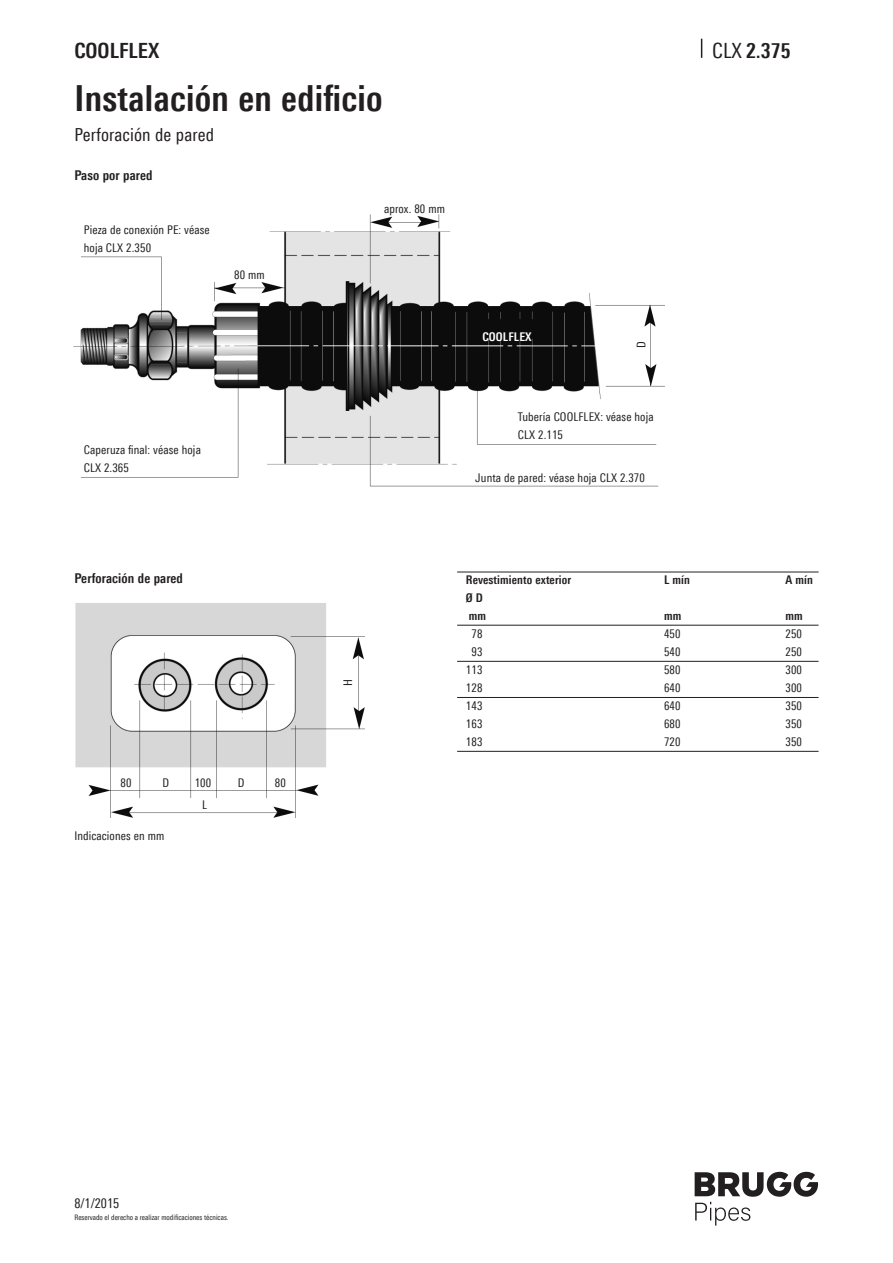
<style>
.page{position:relative;width:893px;height:1263px;background:#fff}
.page>*{position:absolute;margin:0;border:0;box-sizing:border-box;transform-origin:0 0}
.Titel{font:700 36px "Linotype Univers 620 Cn";letter-spacing:.01em;color:#231f20}
.Pagina_Text{font:700 21px "Linotype Univers 620 Cn";color:#231f20}
.Untertitel{font:18px "Linotype Univers 420 Cn";letter-spacing:.01em;color:#231f20}
.Grundtext{font:700 13.5px "Linotype Univers 620 Cn";letter-spacing:.01em;color:#231f20}
.t1{font:13.5px "Linotype Univers 420 Cn";color:#231f20}
.Grundtext-2{font:12px/18px "Linotype Univers 420 Cn";letter-spacing:.01em;color:#231f20}
.Grundtext-3{font:700 12px "Linotype Univers 620 Cn";letter-spacing:.01em;color:#231f20}
.Legende_bold{font:700 12px "Linotype Univers 620 Cn";letter-spacing:.01em;color:#fff}
.t2{font:7.5px "Linotype Univers 420 Cn";color:#231f20}
.s1{font-family:"Linotype Univers 420 Cn";font-weight:400}
</style>
<div class="page">
<svg style="left:701px;top:39px;width:1px;height:19px"></svg>
<svg style="left:695px;top:1172px;width:123px;height:53px"></svg>
<img style="left:73px;top:214px;width:591px;height:273px">
<img style="left:75px;top:603px;width:289px;height:215px">
<hr style="left:457px;top:572px;width:362px;height:1px;background:#231f20">
<hr style="left:457px;top:625px;width:362px;height:1px;background:#231f20">
<hr style="left:457px;top:661px;width:362px;height:1px;background:#231f20">
<hr style="left:457px;top:697px;width:362px;height:1px;background:#231f20">
<hr style="left:457px;top:751px;width:362px;height:1px;background:#231f20">
<h2 class="Pagina_Text" style="left:74px;top:38px;width:86px">COOLFLEX</h2>
<p class="Pagina_Text" style="left:712px;top:38px;width:80px"><span class="s1">CLX</span> 2.375</p>
<p class="Titel" style="left:74px;top:77px;width:310px">Instalación en edificio</p>
<p class="Untertitel" style="left:74px;top:124px;width:141px">Perforación de pared</p>
<p class="Grundtext" style="left:74px;top:168px;width:80px">Paso por pared</p>
<p class="Grundtext-2" style="left:84px;top:220px;width:127px">Pieza de conexión PE: véase hoja CLX 2.350</p>
<p class="Grundtext-2" style="left:234px;top:266px;width:32px">80 mm</p>
<p class="Grundtext-2" style="left:84px;top:441px;width:119px">Caperuza final: véase hoja<br>CLX 2.365</p>
<p class="Grundtext-2" style="left:384px;top:199px;width:62px">aprox. 80 mm</p>
<p class="Legende_bold" style="left:482px;top:330px;width:51px">COOLFLEX</p>
<p class="Grundtext-2" style="left:632px;top:348px;width:8px;rotate:-90deg">D</p>
<p class="Grundtext-2" style="left:518px;top:408px;width:137px">Tubería COOLFLEX: véase hoja<br>CLX 2.115</p>
<p class="Grundtext-2" style="left:475px;top:468px;width:171px">Junta de pared: véase hoja CLX 2.370</p>
<p class="Grundtext" style="left:74px;top:570px;width:110px">Perforación de pared</p>
<p class="Grundtext-3" style="left:466px;top:573px;width:107px">Revestimiento exterior</p>
<p class="Grundtext-3" style="left:664px;top:573px;width:27px">L mín</p>
<p class="Grundtext-3" style="left:785px;top:573px;width:29px">A mín</p>
<p class="Grundtext-3" style="left:466px;top:591px;width:18px">Ø D</p>
<p class="Grundtext-3" style="left:469px;top:609px;width:19px">mm</p>
<p class="Grundtext-3" style="left:664px;top:609px;width:19px">mm</p>
<p class="Grundtext-3" style="left:785px;top:609px;width:19px">mm</p>
<p class="Grundtext-2" style="left:472px;top:625px;width:12px">78</p>
<p class="Grundtext-2" style="left:664px;top:625px;width:18px">450</p>
<p class="Grundtext-2" style="left:785px;top:625px;width:18px">250</p>
<p class="Grundtext-2" style="left:472px;top:643px;width:12px">93</p>
<p class="Grundtext-2" style="left:664px;top:643px;width:18px">540</p>
<p class="Grundtext-2" style="left:785px;top:643px;width:18px">250</p>
<p class="Grundtext-2" style="left:466px;top:661px;width:18px">113</p>
<p class="Grundtext-2" style="left:664px;top:661px;width:18px">580</p>
<p class="Grundtext-2" style="left:785px;top:661px;width:18px">300</p>
<p class="Grundtext-2" style="left:466px;top:679px;width:18px">128</p>
<p class="Grundtext-2" style="left:664px;top:679px;width:18px">640</p>
<p class="Grundtext-2" style="left:785px;top:679px;width:18px">300</p>
<p class="Grundtext-2" style="left:466px;top:697px;width:18px">143</p>
<p class="Grundtext-2" style="left:664px;top:697px;width:18px">640</p>
<p class="Grundtext-2" style="left:785px;top:697px;width:18px">350</p>
<p class="Grundtext-2" style="left:466px;top:715px;width:18px">163</p>
<p class="Grundtext-2" style="left:664px;top:715px;width:18px">680</p>
<p class="Grundtext-2" style="left:785px;top:715px;width:18px">350</p>
<p class="Grundtext-2" style="left:466px;top:733px;width:18px">183</p>
<p class="Grundtext-2" style="left:664px;top:733px;width:18px">720</p>
<p class="Grundtext-2" style="left:785px;top:733px;width:18px">350</p>
<p class="Grundtext-2" style="left:339px;top:686px;width:8px;rotate:-90deg">H</p>
<p class="Grundtext-2" style="left:120px;top:774px;width:12px">80</p>
<p class="Grundtext-2" style="left:163px;top:774px;width:8px">D</p>
<p class="Grundtext-2" style="left:195px;top:774px;width:18px">100</p>
<p class="Grundtext-2" style="left:238px;top:774px;width:8px">D</p>
<p class="Grundtext-2" style="left:275px;top:774px;width:12px">80</p>
<p class="Grundtext-2" style="left:202px;top:795px;width:6px">L</p>
<p class="Grundtext-2" style="left:74px;top:826px;width:92px">Indicaciones en mm</p>
<p class="t1" style="left:74px;top:1195px;width:46px">8/1/2015</p>
<p class="t2" style="left:74px;top:1213px;width:156px">Reservado el derecho a realizar modificaciones técnicas.</p>
</div>
